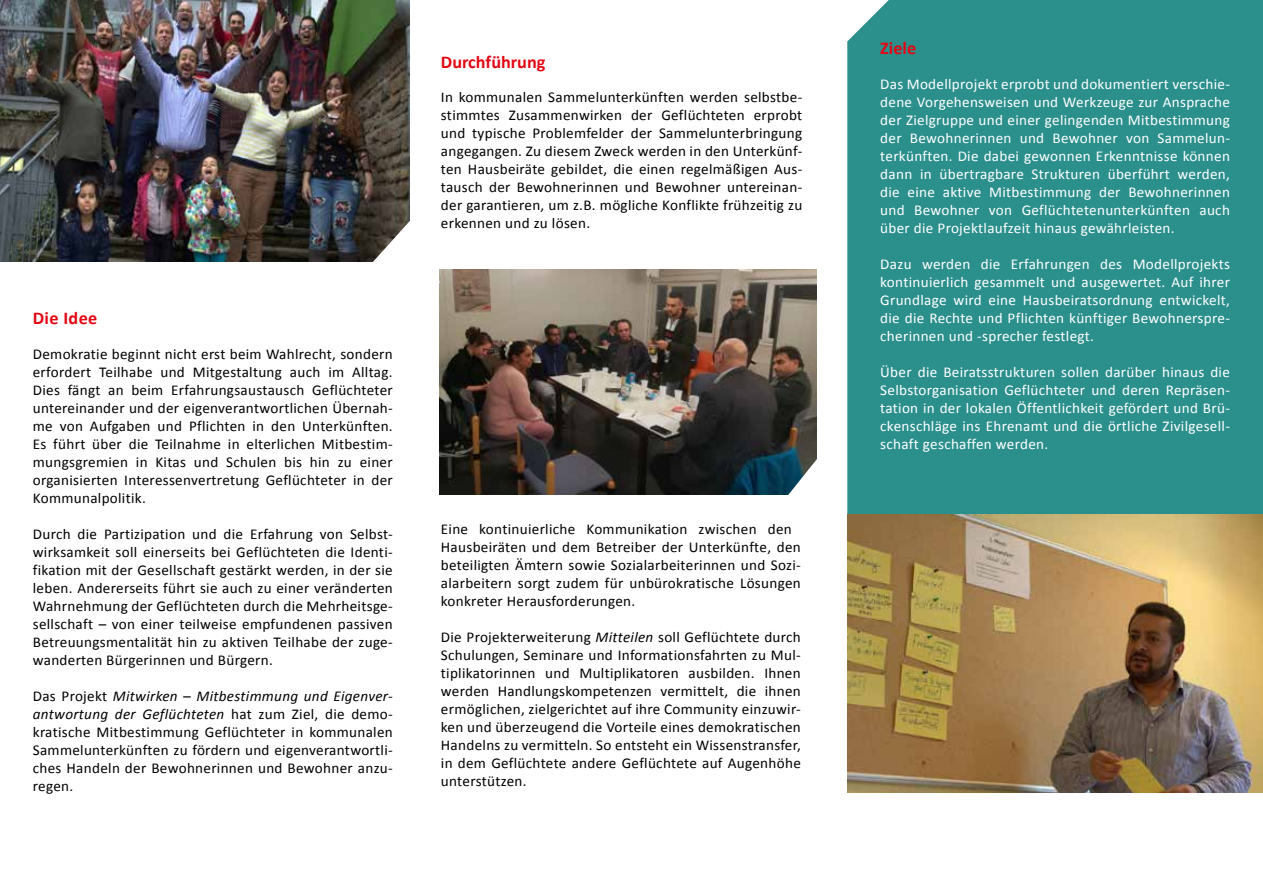
<style>
.page{position:relative;width:1263px;height:893px;background:#fff}
.page>*{position:absolute;margin:0;border:0;box-sizing:border-box;transform-origin:0 0}
.t1{font:700 18px "Calibri";color:#e30613}
.t2{font:15px/18px "Calibri";letter-spacing:.02em;color:#000;text-align:justify}
.t3{font:15px/18px "Calibri";letter-spacing:.02em;color:#fff;text-align:justify}
.s1{font-style:italic}
</style>
<div class="page">
<div style="left:847px;top:0;width:416px;height:514px;background:#2b8f8c"></div>
<div style="left:880px;top:41px;width:350px;height:442px;background:#2b8f8c"></div>
<img style="left:440px;top:270px;width:376px;height:225px">
<img style="left:847px;top:514px;width:416px;height:278px">
<img style="left:0;top:0;width:409px;height:262px">
<svg style="left:362px;top:216px;width:78px;height:67px"></svg>
<svg style="left:786px;top:454px;width:31px;height:41px"></svg>
<p class="t1" style="left:33px;top:307px;width:66px">Die Idee</p>
<p class="t2" style="left:33px;top:345px;width:361px">Demokratie beginnt nicht erst beim Wahlrecht, sondern erfordert Teilhabe und Mitgestaltung auch im Alltag.<br>Dies fängt an beim Erfahrungsaustausch Geflüchteter untereinander und der eigenverantwortlichen Übernah&shy;me von Aufgaben und Pflichten in den Unterkünften.<br>Es führt über die Teilnahme in elterlichen Mitbestim&shy;mungsgremien in Kitas und Schulen bis hin zu einer organisierten Interessenvertretung Geflüchteter in der Kommunalpolitik.</p>
<p class="t2" style="left:33px;top:525px;width:361px">Durch die Partizipation und die Erfahrung von Selbst&shy;wirksamkeit soll einerseits bei Geflüchteten die Identi&shy;fikation mit der Gesellschaft gestärkt werden, in der sie leben. Andererseits führt sie auch zu einer veränderten Wahrnehmung der Geflüchteten durch die Mehrheitsge&shy;sellschaft – von einer teilweise empfundenen passiven Betreuungsmentalität hin zu aktiven Teilhabe der zuge&shy;wanderten Bürgerinnen und Bürgern.</p>
<p class="t2" style="left:33px;top:687px;width:361px">Das Projekt <span class="s1">Mitwirken – Mitbestimmung und Eigenver&shy;antwortung der Geflüchteten</span> hat zum Ziel, die demo&shy;kratische Mitbestimmung Geflüchteter in kommunalen Sammelunterkünften zu fördern und eigenverantwortli&shy;ches Handeln der Bewohnerinnen und Bewohner anzu&shy;regen.</p>
<p class="t1" style="left:441px;top:50px;width:106px">Durchführung</p>
<p class="t2" style="left:441px;top:88px;width:363px">In kommunalen Sammelunterkünften werden selbstbe&shy;stimmtes Zusammenwirken der Geflüchteten erprobt und typische Problemfelder der Sammelunterbringung angegangen. Zu diesem Zweck werden in den Unterkünf&shy;ten Hausbeiräte gebildet, die einen regelmäßigen Aus&shy;tausch der Bewohnerinnen und Bewohner untereinan&shy;der garantieren, um z.B. mögliche Konflikte frühzeitig zu erkennen und zu lösen.</p>
<p class="t2" style="left:441px;top:520px;width:361px;text-align:left">Eine kontinuierliche Kommunikation zwischen den Hausbeiräten und dem Betreiber der Unterkünfte, den beteiligten Ämtern sowie Sozialarbeiterinnen und Sozi&shy;alarbeitern sorgt zudem für unbürokratische Lösungen konkreter Herausforderungen.</p>
<p class="t2" style="left:441px;top:628px;width:361px">Die Projekterweiterung <span class="s1">Mitteilen</span> soll Geflüchtete durch Schulungen, Seminare und Informationsfahrten zu Mul&shy;tiplikatorinnen und Multiplikatoren ausbilden. Ihnen werden Handlungskompetenzen vermittelt, die ihnen ermöglichen, zielgerichtet auf ihre Community einzuwir&shy;ken und überzeugend die Vorteile eines demokratischen Handelns zu vermitteln. So entsteht ein Wissenstransfer, in dem Geflüchtete andere Geflüchtete auf Augenhöhe unterstützen.</p>
<p class="t1" style="left:880px;top:37px;width:37px">Ziele</p>
<p class="t3" style="left:880px;top:75px;width:351px">Das Modellprojekt erprobt und dokumentiert verschie&shy;dene Vorgehensweisen und Werkzeuge zur Ansprache der Zielgruppe und einer gelingenden Mitbestimmung der Bewohnerinnen und Bewohner von Sammelun&shy;terkünften. Die dabei gewonnen Erkenntnisse können dann in übertragbare Strukturen überführt werden, die eine aktive Mitbestimmung der Bewohnerinnen und Bewohner von Geflüchtetenunterkünften auch über die Projektlaufzeit hinaus gewährleisten.</p>
<p class="t3" style="left:880px;top:255px;width:351px">Dazu werden die Erfahrungen des Modellprojekts kontinuierlich gesammelt und ausgewertet. Auf ihrer Grundlage wird eine Hausbeiratsordnung entwickelt, die die Rechte und Pflichten künftiger Bewohnerspre&shy;cherinnen und -sprecher festlegt.</p>
<p class="t3" style="left:880px;top:363px;width:351px">Über die Beiratsstrukturen sollen darüber hinaus die Selbstorganisation Geflüchteter und deren Repräsen&shy;tation in der lokalen Öffentlichkeit gefördert und Brü&shy;ckenschläge ins Ehrenamt und die örtliche Zivilgesell&shy;schaft geschaffen werden.</p>
</div>
